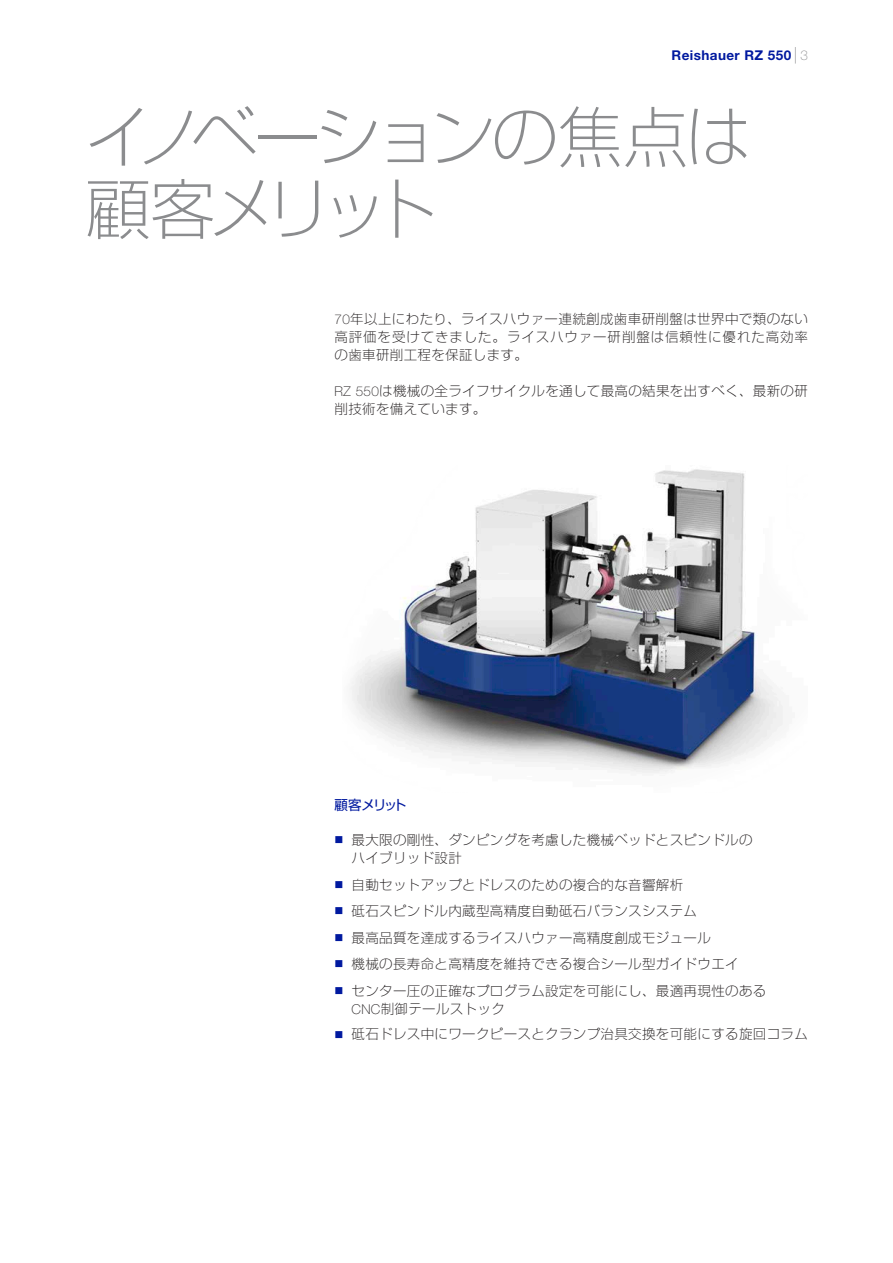
<style>
.page{position:relative;width:893px;height:1263px;background:#fff}
.page>*{position:absolute;margin:0;border:0;box-sizing:border-box;transform-origin:0 0}
.jp_H1{font:300 expanded 66px/72px "P Shin Go Pr 6 N";letter-spacing:-.095em;color:#8b8c8e}
.jp_body{font:300 expanded 13.5px/18px "P Shin Go Pr 6 N";letter-spacing:.025em;color:#231f20}
.t1{font:700 13.5px "Helvetica Neue LT Std";letter-spacing:.03em;color:#00199f}
.jp_H5{font:13.5px "P Shin Go Pr 6 N";letter-spacing:-.14em;color:#00199f}
.s1{font-weight:100;font-size:16.5px;color:#8b8c8e}
.s2{font-weight:100;color:#8b8c8e}
.s3{font-family:"Helvetica Neue LT Std";font-weight:100;font-stretch:normal}
</style>
<div class="page">
<img style="left:350px;top:469px;width:433px;height:304px">
<p class="t1" style="left:672px;top:46px;width:138px">Reishauer RZ 550 <span class="s1">|</span> <span class="s2">3</span></p>
<p class="jp_H1" style="left:85px;top:95px;width:668px">イノベーションの焦点は顧客メリット</p>
<p class="jp_body" style="left:334px;top:309px;width:475px;text-align:justify"><span class="s3">70</span>年以上にわたり、ライスハウァー連続創成歯車研削盤は世界中で類のない高評価を受けてきました。ライスハウァー研削盤は信頼性に優れた高効率の歯車研削工程を保証します。</p>
<p class="jp_body" style="left:334px;top:381px;width:475px"><span class="s3">RZ 550</span>は機械の全ライフサイクルを通して最高の結果を出すべく、最新の研削技術を備えています。</p>
<p class="jp_H5" style="left:334px;top:794px;width:74px">顧客メリット</p>
<p class="jp_body" style="left:351px;top:830px;width:402px">最大限の剛性、ダンピングを考慮した機械ベッドとスピンドルのハイブリッド設計</p>
<p class="jp_body" style="left:351px;top:874px;width:333px">自動セットアップとドレスのための複合的な音響解析</p>
<p class="jp_body" style="left:351px;top:901px;width:347px">砥石スピンドル内蔵型高精度自動砥石バランスシステム</p>
<p class="jp_body" style="left:351px;top:927px;width:361px">最高品質を達成するライスハウァー高精度創成モジュール</p>
<p class="jp_body" style="left:351px;top:954px;width:389px">機械の長寿命と高精度を維持できる複合シール型ガイドウエイ</p>
<p class="jp_body" style="left:351px;top:980px;width:416px">センター圧の正確なプログラム設定を可能にし、最適再現性のある<br><span class="s3">CNC</span>制御テールストック</p>
<p class="jp_body" style="left:351px;top:1023px;width:458px">砥石ドレス中にワークピースとクランプ治具交換を可能にする旋回コラム</p>
</div>
